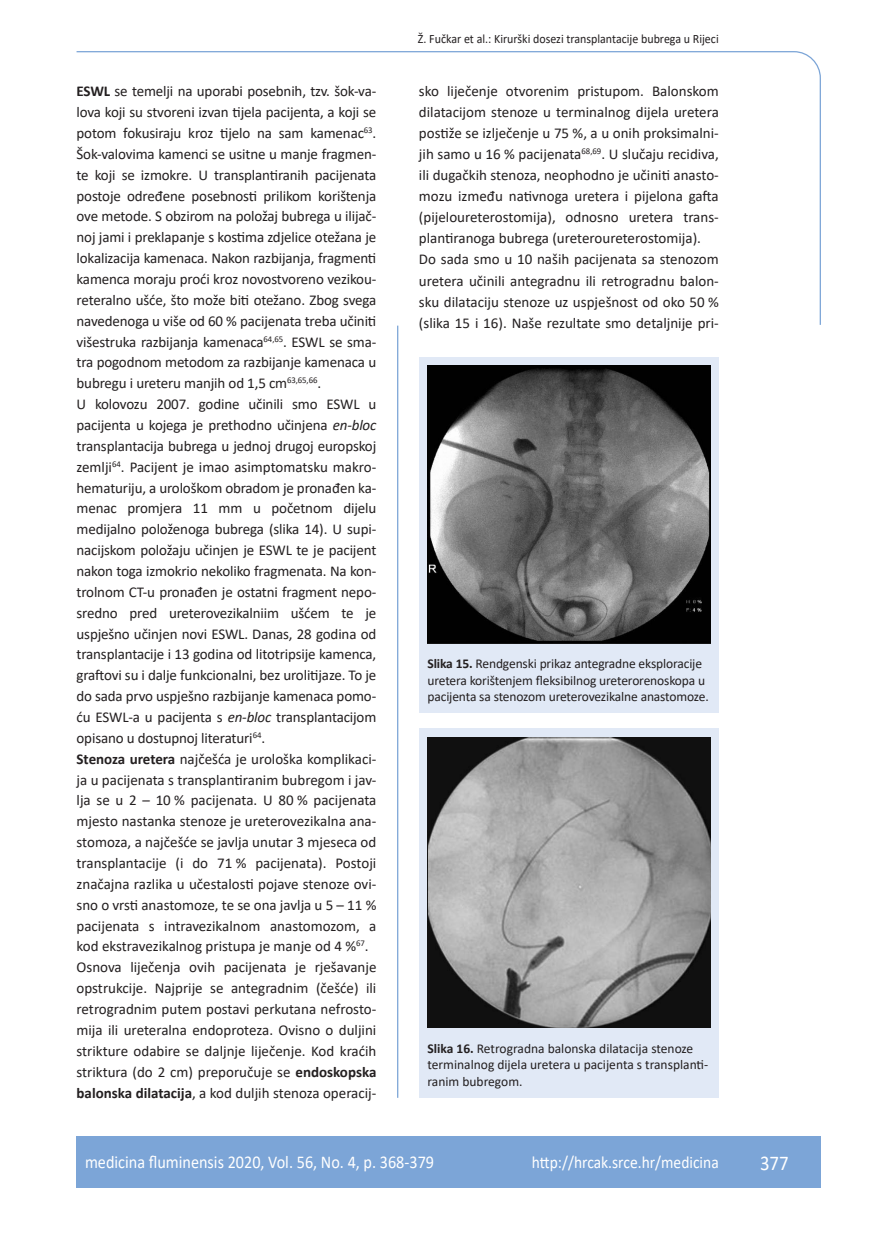
<style>
.page{position:relative;width:872px;height:1234px;background:#fff}
.page>*{position:absolute;margin:0;border:0;box-sizing:border-box;transform-origin:0 0}
.t1{font:21px "Calibri";color:#fff;scale:.9 1}
.t2{font:18px "Calibri";color:#fff;scale:.9 1}
.t3{font:17.25px "Calibri";color:#fff;scale:.9 1}
.osnovni_tekst{font:15px/20.9px "Calibri";letter-spacing:-.01em;color:#231f20;text-align:justify}
.potpis_slika{font:13.5px/16.5px "Calibri";letter-spacing:-.01em;color:#231f20}
.glava{font:12.75px "Calibri";color:#231f20;scale:.94 1}
.s1{font-weight:700}
.s2{font-style:italic}
</style>
<div class="page">
<svg style="left:76px;top:51px;width:745px;height:275px"></svg>
<hr style="left:397px;top:325px;width:1px;height:772px;background:#7ca5d7">
<div style="left:77px;top:1135px;width:744px;height:51px;background:#7ca5d7"></div>
<div style="left:419px;top:357px;width:300px;height:355px;background:#e1e9f6"></div>
<img style="left:427px;top:365px;width:283px;height:278px">
<div style="left:419px;top:728px;width:300px;height:369px;background:#e1e9f6"></div>
<img style="left:427px;top:737px;width:283px;height:290px">
<p class="osnovni_tekst" style="left:77px;top:81px;width:301px"><span class="s1">ESWL</span> se temelji na uporabi posebnih, tzv. šok-va&shy;lova koji su stvoreni izvan tijela pacijenta, a koji se potom fokusiraju kroz tijelo na sam kamenac<sup>63</sup>.<br>Šok-valovima kamenci se usitne u manje fragmen&shy;te koji se izmokre. U transplantiranih pacijenata postoje određene posebnosti prilikom korištenja ove metode. S obzirom na položaj bubrega u ilijač&shy;noj jami i preklapanje s kostima zdjelice otežana je lokalizacija kamenaca. Nakon razbijanja, fragmenti kamenca moraju proći kroz novostvoreno vezikou&shy;reteralno ušće, što može biti otežano. Zbog svega navedenoga u više od 60 % pacijenata treba učiniti višestruka razbijanja kamenaca<sup>64,65</sup>. ESWL se sma&shy;tra pogodnom metodom za razbijanje kamenaca u bubregu i ureteru manjih od 1,5 cm<sup>63,65,66</sup>.</p>
<p class="osnovni_tekst" style="left:77px;top:393px;width:301px">U kolovozu 2007. godine učinili smo ESWL u pacijenta u kojega je prethodno učinjena <span class="s2">en-bloc </span>transplantacija bubrega u jednoj drugoj europskoj zemlji<sup>64</sup>. Pacijent je imao asimptomatsku makro&shy;hematuriju, a urološkom obradom je pronađen ka&shy;menac promjera 11 mm u početnom dijelu medijalno položenoga bubrega (slika 14). U supi&shy;nacijskom položaju učinjen je ESWL te je pacijent nakon toga izmokrio nekoliko fragmenata. Na kon&shy;trolnom CT-u pronađen je ostatni fragment nepo&shy;sredno pred ureterovezikalniim ušćem te je uspješno učinjen novi ESWL. Danas, 28 godina od transplantacije i 13 godina od litotripsije kamenca, graftovi su i dalje funkcionalni, bez urolitijaze. To je do sada prvo uspješno razbijanje kamenaca pomo&shy;ću ESWL-a u pacijenta s <span class="s2">en-bloc</span> transplantacijom opisano u dostupnoj literaturi<sup>64</sup>.</p>
<p class="osnovni_tekst" style="left:77px;top:747px;width:301px"><span class="s1">Stenoza uretera</span> najčešća je urološka komplikaci&shy;ja u pacijenata s transplantiranim bubregom i jav&shy;lja se u 2 – 10 % pacijenata. U 80 % pacijenata mjesto nastanka stenoze je ureterovezikalna ana&shy;stomoza, a najčešće se javlja unutar 3 mjeseca od transplantacije (i do 71 % pacijenata). Postoji značajna razlika u učestalosti pojave stenoze ovi&shy;sno o vrsti anastomoze, te se ona javlja u 5 – 11 % pacijenata s intravezikalnom anastomozom, a kod ekstravezikalnog pristupa je manje od 4 %<sup>67</sup>.</p>
<p class="osnovni_tekst" style="left:77px;top:956px;width:301px">Osnova liječenja ovih pacijenata je rješavanje opstrukcije. Najprije se antegradnim (češće) ili retrogradnim putem postavi perkutana nefrosto&shy;mija ili ureteralna endoproteza. Ovisno o duljini strikture odabire se daljnje liječenje. Kod kraćih striktura (do 2 cm) preporučuje se <span class="s1">endoskopska balonska dilatacija</span>, a kod duljih stenoza operacij-</p>
<p class="glava" style="left:418px;top:29px;width:321px">Ž. Fučkar et al.: Kirurški dosezi transplantacije bubrega u Rijeci</p>
<p class="osnovni_tekst" style="left:419px;top:80px;width:301px">sko liječenje otvorenim pristupom. Balonskom dilatacijom stenoze u terminalnog dijela uretera postiže se izlječenje u 75 %, a u onih proksimalni&shy;jih samo u 16 % pacijenata<sup>68,69</sup>. U slučaju recidiva, ili dugačkih stenoza, neophodno je učiniti anasto&shy;mozu između nativnoga uretera i pijelona gafta (pijeloureterostomija), odnosno uretera trans&shy;plantiranoga bubrega (ureteroureterostomija).</p>
<p class="osnovni_tekst" style="left:419px;top:248px;width:301px">Do sada smo u 10 naših pacijenata sa stenozom uretera učinili antegradnu ili retrogradnu balon&shy;sku dilataciju stenoze uz uspješnost od oko 50 % (slika 15 i 16). Naše rezultate smo detaljnije pri-</p>
<p class="potpis_slika" style="left:427px;top:654px;width:283px"><span class="s1">Slika 15.</span> Rendgenski prikaz antegradne eksploracije uretera korištenjem fleksibilnog ureterorenoskopa u pacijenta sa stenozom ureterovezikalne anastomoze.</p>
<p class="potpis_slika" style="left:427px;top:1039px;width:282px"><span class="s1">Slika 16.</span> Retrogradna balonska dilatacija stenoze terminalnog dijela uretera u pacijenta s transplanti&shy;ranim bubregom.</p>
<p class="t2" style="left:85px;top:1149px;width:389px">medicina fluminensis 2020, Vol. 56, No. 4, p. 368-379</p>
<p class="t3" style="left:532px;top:1150px;width:209px">http://hrcak.srce.hr/medicina</p>
<p class="t1" style="left:760px;top:1147px;width:33px">377</p>
</div>
